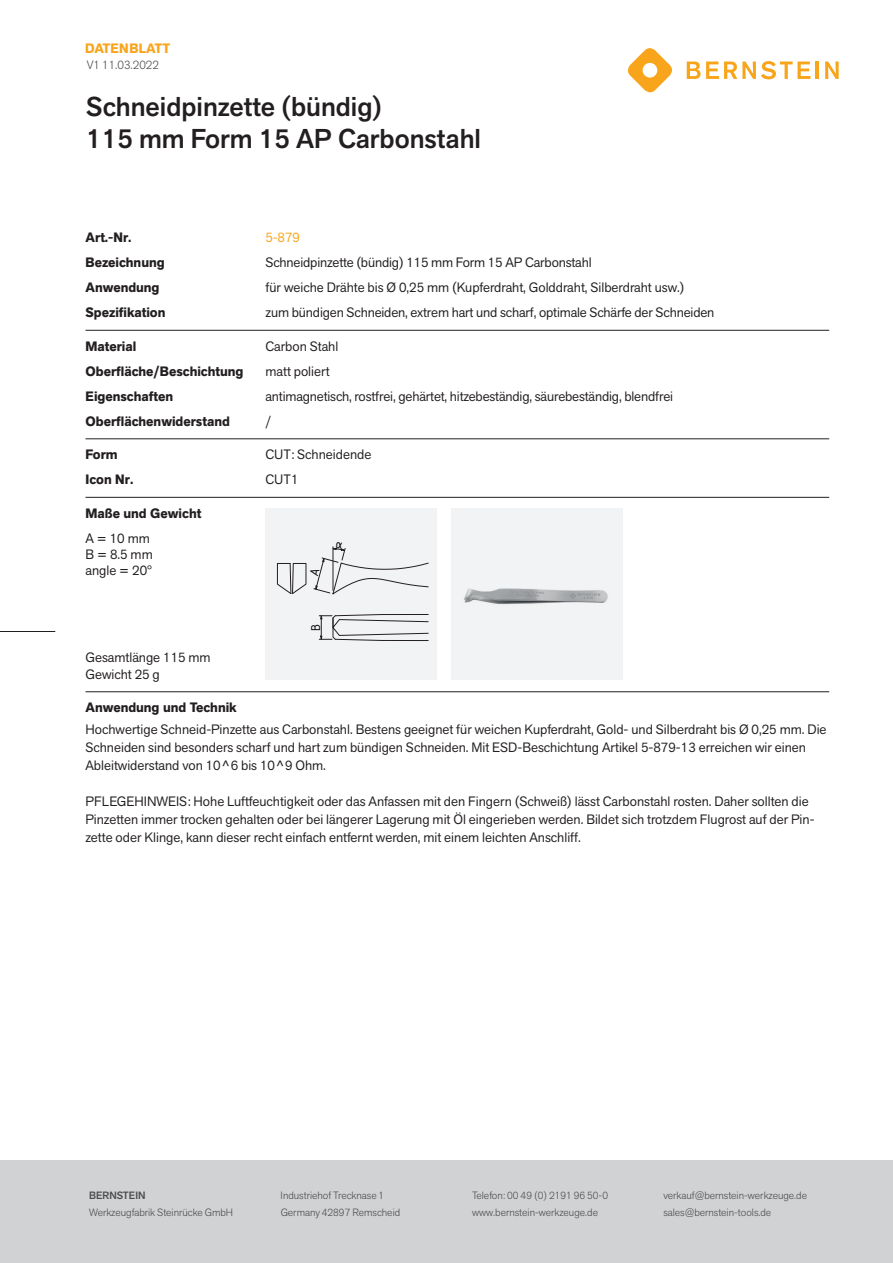
<style>
.page{position:relative;width:893px;height:1263px;background:#fff}
.page>*{position:absolute;margin:0;border:0;box-sizing:border-box;transform-origin:0 0}
.t1{font:500 27px/32.4px "Akzid Grtsk Next";color:#231f20}
.t2{font:13.8px "ISOCPEUR";color:#000001}
.t3{font:13.5px/18px "Akzid Grtsk Next";color:#231f20}
.t4{font:700 13.5px "Akzid Grtsk Next";color:#231f20}
.t5{font:700 13.5px "Akzid Grtsk Next";letter-spacing:.01em;color:#f9a51b}
.t6{font:13.5px "Akzid Grtsk Next";color:#f9a51b}
.t7{font:300 12px "Akzid Grtsk Next";color:#4b4c4d}
.t8{font:300 10.5px "Akzid Grtsk Next";color:#4b4c4d}
.t9{font:500 10.5px "Akzid Grtsk Next";color:#4b4c4d}
</style>
<div class="page">
<div style="left:0;top:1161px;width:893px;height:102px;background:#d1d2d4"></div>
<hr style="left:86px;top:330px;width:743px;height:1px;background:#231f20">
<hr style="left:86px;top:439px;width:743px;height:1px;background:#231f20">
<hr style="left:86px;top:497px;width:743px;height:1px;background:#231f20">
<hr style="left:86px;top:691px;width:743px;height:1px;background:#231f20">
<div style="left:451px;top:508px;width:171px;height:171px;background:#f2f3f4"></div>
<img style="left:464px;top:588px;width:144px;height:16px">
<div style="left:266px;top:508px;width:171px;height:172px;background:#f2f3f4"></div>
<svg style="left:319px;top:614px;width:110px;height:27px"></svg>
<svg style="left:627px;top:48px;width:45px;height:45px"></svg>
<svg style="left:687px;top:61px;width:123px;height:18px"></svg>
<hr style="left:815px;top:62px;width:4px;height:17px;background:#f9a51b">
<svg style="left:825px;top:62px;width:14px;height:17px"></svg>
<hr style="left:0;top:631px;width:55px;height:1px;background:#231f20">
<svg style="left:277px;top:546px;width:152px;height:49px"></svg>
<p class="t5" style="left:85px;top:39px;width:87px">DATENBLATT</p>
<p class="t7" style="left:87px;top:57px;width:74px">V1 11.03.2022</p>
<h1 class="t1" style="left:86px;top:90px;width:396px">Schneidpinzette (bündig)<br>115 mm Form 15 AP Carbonstahl</h1>
<p class="t4" style="left:86px;top:229px;width:48px">Art.-Nr.</p>
<p class="t6" style="left:265px;top:229px;width:36px">5-879</p>
<p class="t4" style="left:86px;top:254px;width:81px">Bezeichnung</p>
<p class="t3" style="left:265px;top:253px;width:328px">Schneidpinzette (bündig) 115 mm Form 15 AP Carbonstahl</p>
<p class="t4" style="left:86px;top:279px;width:76px">Anwendung</p>
<p class="t3" style="left:265px;top:278px;width:420px">für weiche Drähte bis Ø 0,25 mm (Kupferdraht, Golddraht, Silberdraht usw.)</p>
<p class="t4" style="left:86px;top:304px;width:81px">Spezifikation</p>
<p class="t3" style="left:265px;top:303px;width:450px">zum bündigen Schneiden, extrem hart und scharf, optimale Schärfe der Schneiden</p>
<p class="t4" style="left:86px;top:337px;width:52px">Material</p>
<p class="t3" style="left:265px;top:337px;width:74px">Carbon Stahl</p>
<p class="t4" style="left:86px;top:362px;width:159px">Oberfläche/Beschichtung</p>
<p class="t3" style="left:265px;top:362px;width:66px">matt poliert</p>
<p class="t4" style="left:86px;top:387px;width:89px">Eigenschaften</p>
<p class="t3" style="left:265px;top:387px;width:409px">antimagnetisch, rostfrei, gehärtet, hitzebeständig, säurebeständig, blendfrei</p>
<p class="t4" style="left:86px;top:412px;width:146px">Oberflächenwiderstand</p>
<p class="t3" style="left:265px;top:412px;width:7px">/</p>
<p class="t4" style="left:86px;top:446px;width:34px">Form</p>
<p class="t3" style="left:265px;top:445px;width:107px">CUT: Schneidende</p>
<p class="t4" style="left:86px;top:471px;width:49px">Icon Nr.</p>
<p class="t3" style="left:265px;top:470px;width:34px">CUT1</p>
<p class="t4" style="left:86px;top:504px;width:117px">Maße und Gewicht</p>
<p class="t3" style="left:86px;top:530px;width:69px;line-height:16.2px">A = 10 mm<br>B = 8.5 mm angle = 20°</p>
<p class="t2" style="left:307px;top:631px;width:9px;rotate:-90deg">B</p>
<p class="t3" style="left:86px;top:649px;width:127px;line-height:16.5px">Gesamtlänge 115 mm<br>Gewicht 25 g</p>
<p class="t4" style="left:86px;top:698px;width:153px">Anwendung und Technik</p>
<p class="t3" style="left:86px;top:720px;width:743px">Hochwertige Schneid-Pinzette aus Carbonstahl. Bestens geeignet für weichen Kupferdraht, Gold- und Silberdraht bis Ø 0,25 mm. Die<br>Schneiden sind besonders scharf und hart zum bündigen Schneiden. Mit ESD-Beschichtung Artikel 5-879-13 erreichen wir einen<br>Ableitwiderstand von 10^6 bis 10^9 Ohm.</p>
<p class="t3" style="left:86px;top:792px;width:731px">PFLEGEHINWEIS: Hohe Luftfeuchtigkeit oder das Anfassen mit den Fingern (Schweiß) lässt Carbonstahl rosten. Daher sollten die<br>Pinzetten immer trocken gehalten oder bei längerer Lagerung mit Öl eingerieben werden. Bildet sich trotzdem Flugrost auf der Pin&shy;zette oder Klinge, kann dieser recht einfach entfernt werden, mit einem leichten Anschliff.</p>
<p class="t9" style="left:89px;top:1189px;width:58px">BERNSTEIN</p>
<p class="t8" style="left:281px;top:1189px;width:105px">Industriehof Trecknase 1</p>
<p class="t8" style="left:472px;top:1189px;width:138px">Telefon: 00 49 (0) 2191 96 50-0</p>
<p class="t8" style="left:663px;top:1189px;width:145px">verkauf@bernstein-werkzeuge.de</p>
<p class="t8" style="left:89px;top:1205px;width:145px">Werkzeugfabrik Steinrücke GmbH</p>
<p class="t8" style="left:281px;top:1205px;width:121px">Germany 42897 Remscheid</p>
<p class="t8" style="left:472px;top:1205px;width:127px">www.bernstein-werkzeuge.de</p>
<p class="t8" style="left:663px;top:1205px;width:109px">sales@bernstein-tools.de</p>
</div>
